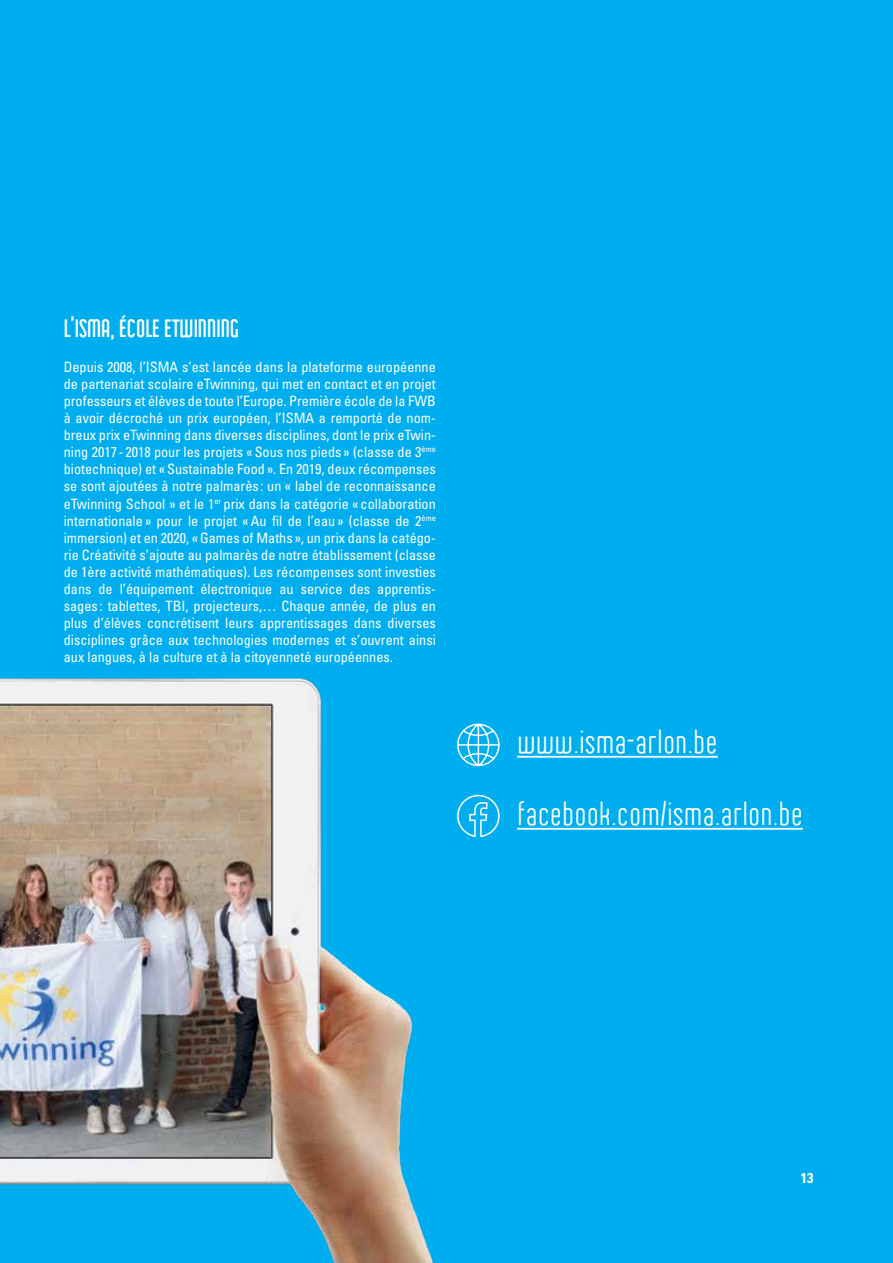
<style>
.page{position:relative;width:893px;height:1263px;background:#00aeef}
.page>*{position:absolute;margin:0;border:0;box-sizing:border-box;transform-origin:0 0}
.t1{font:300 36px/72px "Macis";color:#fff}
.t2{font:27px "Macis Regular 4";color:#fff}
.t3{font:condensed 14.25px/17.1px "Univers LT Std";color:#fff;text-align:justify}
.t4{font:700 condensed 14.25px "Univers LT Std";color:#fff}
</style>
<div class="page">
<img style="left:0;top:677px;width:580px;height:586px">
<hr style="left:517px;top:756px;width:201px;height:2px;background:#fff">
<hr style="left:517px;top:828px;width:286px;height:2px;background:#fff">
<svg style="left:456px;top:794px;width:44px;height:44px"></svg>
<svg style="left:457px;top:724px;width:43px;height:42px"></svg>
<h2 class="t2" style="left:64px;top:315px;width:177px">L’ISMA, ÉCOLE ETWINNING</h2>
<p class="t3" style="left:64px;top:358px;width:374px">Depuis 2008, l’ISMA s’est lancée dans la plateforme européenne de partenariat scolaire eTwinning, qui met en contact et en projet professeurs et élèves de toute l’Europe. Première école de la FWB à avoir décroché un prix européen, l’ISMA a remporté de nom&shy;breux prix eTwinning dans diverses disciplines, dont le prix eTwin&shy;ning 2017 - 2018 pour les projets «Sous nos pieds » (classe de 3<sup>ème </sup>biotechnique) et «Sustainable Food». En 2019, deux récompenses se sont ajoutées à notre palmarès : un « label de reconnaissance eTwinning School » et le 1<sup>er</sup> prix dans la catégorie «collaboration internationale» pour le projet «Au fil de l’eau» (classe de 2<sup>ème </sup>immersion) et en 2020, «Games of Maths », un prix dans la catégo&shy;rie Créativité s’ajoute au palmarès de notre établissement (classe de 1ère activité mathématiques). Les récompenses sont investies dans de l’équipement électronique au service des apprentis&shy;sages : tablettes, TBI, projecteurs,… Chaque année, de plus en plus d’élèves concrétisent leurs apprentissages dans diverses disciplines grâce aux technologies modernes et s’ouvrent ainsi aux langues, à la culture et à la citoyenneté européennes.</p>
<h1 class="t1" style="left:517px;top:706px;width:287px">www.isma-arlon.be facebook.com/isma.arlon.be</h1>
<p class="t4" style="left:801px;top:1169px;width:14px">13</p>
</div>
